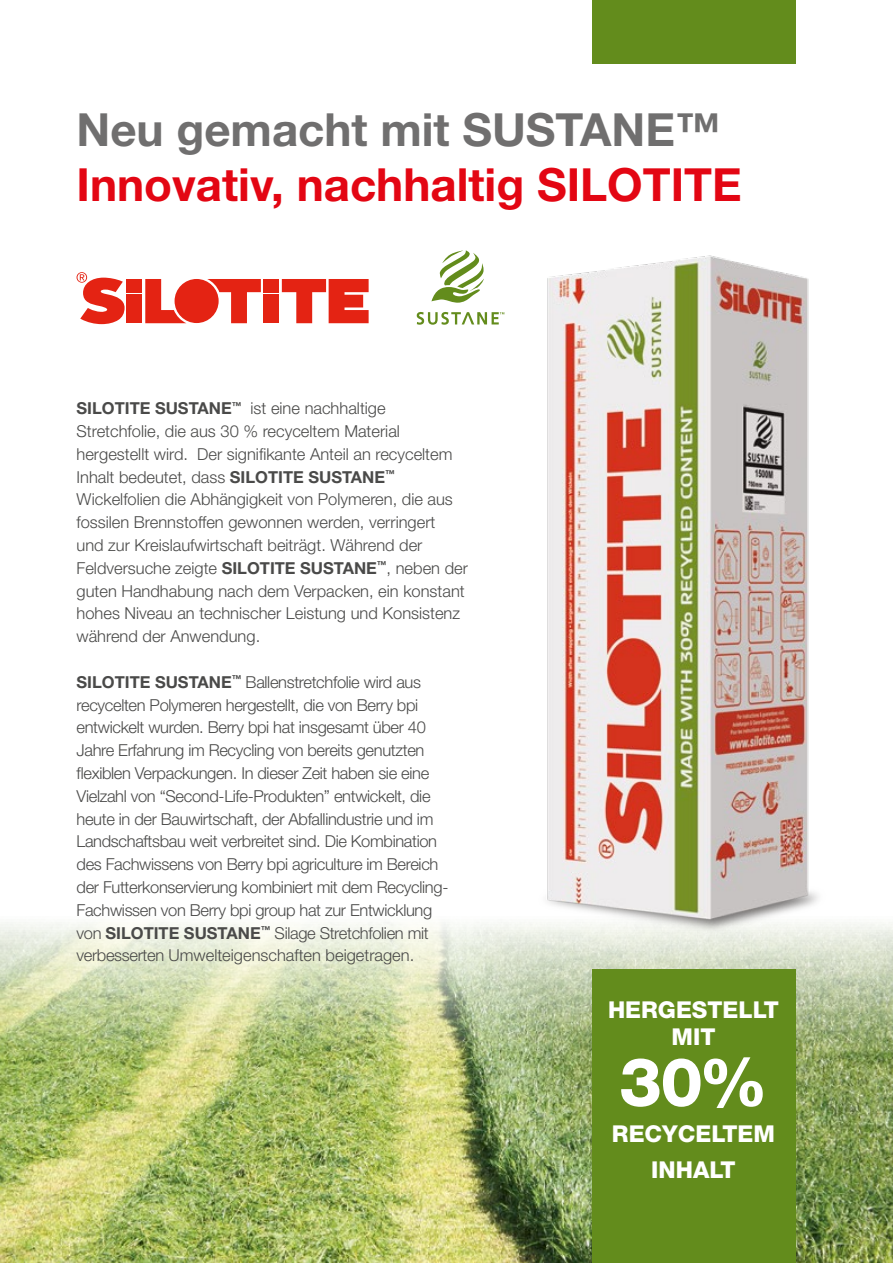
<style>
.page{position:relative;width:893px;height:1263px;background:#fff}
.page>*{position:absolute;margin:0;border:0;box-sizing:border-box;transform-origin:0 0}
.t1{font:800 67.5px "Helvetica Neue LT";color:#fff}
.t2{font:700 45.75px "Helvetica Neue LT";color:#e30613}
.t3{font:700 45.75px "Helvetica Neue LT";color:#706f6f}
.t4{font:800 23.25px/27px "Helvetica Neue LT";color:#fff;text-align:center}
.t5{font:300 16.5px/22.8px "Helvetica Neue LT";letter-spacing:-.02em;color:#4a4a49}
.t6{font:300 16.5px/22.8px "Helvetica Neue LT";color:#4a4a49}
.s1{font-weight:700}
</style>
<div class="page">
<img style="left:0;top:922px;width:893px;height:341px">
<img style="left:509px;top:255px;width:340px;height:715px">
<div style="left:592px;top:970px;width:203px;height:293px;background:#638c1c"></div>
<div style="left:592px;top:0;width:203px;height:63px;background:#638c1c"></div>
<div style="left:263px;top:279px;width:16px;height:13px;background:#e42313"></div>
<div style="left:263px;top:295px;width:16px;height:28px;background:#e42313"></div>
<div style="left:126px;top:279px;width:16px;height:13px;background:#e42313"></div>
<div style="left:126px;top:295px;width:16px;height:28px;background:#e42313"></div>
<svg style="left:207px;top:279px;width:54px;height:44px"></svg>
<svg style="left:145px;top:279px;width:41px;height:44px"></svg>
<div style="left:175px;top:279px;width:44px;height:44px;background:#e42313;border-radius:50%"></div>
<svg style="left:282px;top:279px;width:87px;height:44px"></svg>
<svg style="left:77px;top:272px;width:48px;height:52px"></svg>
<svg style="left:431px;top:250px;width:53px;height:53px"></svg>
<svg style="left:417px;top:312px;width:87px;height:13px"></svg>
<h2 class="t3" style="left:77px;top:101px;width:646px">Neu gemacht mit SUSTANE™</h2>
<h2 class="t2" style="left:77px;top:156px;width:667px">Innovativ, nachhaltig SILOTITE</h2>
<p class="t6" style="left:77px;top:396px;width:393px"><span class="s1">SILOTITE SUSTANE</span><sup>™</sup> ist eine nachhaltige Stretchfolie, die aus 30 % recyceltem Material hergestellt wird. Der signifikante Anteil an recyceltem Inhalt bedeutet, dass <span class="s1">SILOTITE SUSTANE</span><sup>™ </sup>Wickelfolien die Abhängigkeit von Polymeren, die aus fossilen Brennstoffen gewonnen werden, verringert<br>und zur Kreislaufwirtschaft beiträgt. Während der Feldversuche zeigte <span class="s1">SILOTITE SUSTANE</span><sup>™</sup>, neben der guten Handhabung nach dem Verpacken, ein konstant hohes Niveau an technischer Leistung und Konsistenz während der Anwendung.</p>
<p class="t5" style="left:77px;top:670px;width:373px"><span class="s1">SILOTITE SUSTANE</span><sup>™</sup> Ballenstretchfolie wird aus recycelten Polymeren hergestellt, die von Berry bpi entwickelt wurden. Berry bpi hat insgesamt über 40<br>Jahre Erfahrung im Recycling von bereits genutzten flexiblen Verpackungen. In dieser Zeit haben sie eine Vielzahl von “Second-Life-Produkten” entwickelt, die heute in der Bauwirtschaft, der Abfallindustrie und im Landschaftsbau weit verbreitet sind. Die Kombination des Fachwissens von Berry bpi agriculture im Bereich der Futterkonservierung kombiniert mit dem Recycling-Fachwissen von Berry bpi group hat zur Entwicklung von <span class="s1">SILOTITE SUSTANE</span><sup>™</sup> Silage Stretchfolien mit verbesserten Umwelteigenschaften beigetragen.</p>
<h3 class="t4" style="left:608px;top:996px;width:172px">HERGESTELLT<br>MIT</h3>
<h1 class="t1" style="left:619px;top:1042px;width:150px">30%</h1>
<h3 class="t4" style="left:612px;top:1116px;width:165px;line-height:36px">RECYCELTEM<br>INHALT</h3>
</div>
